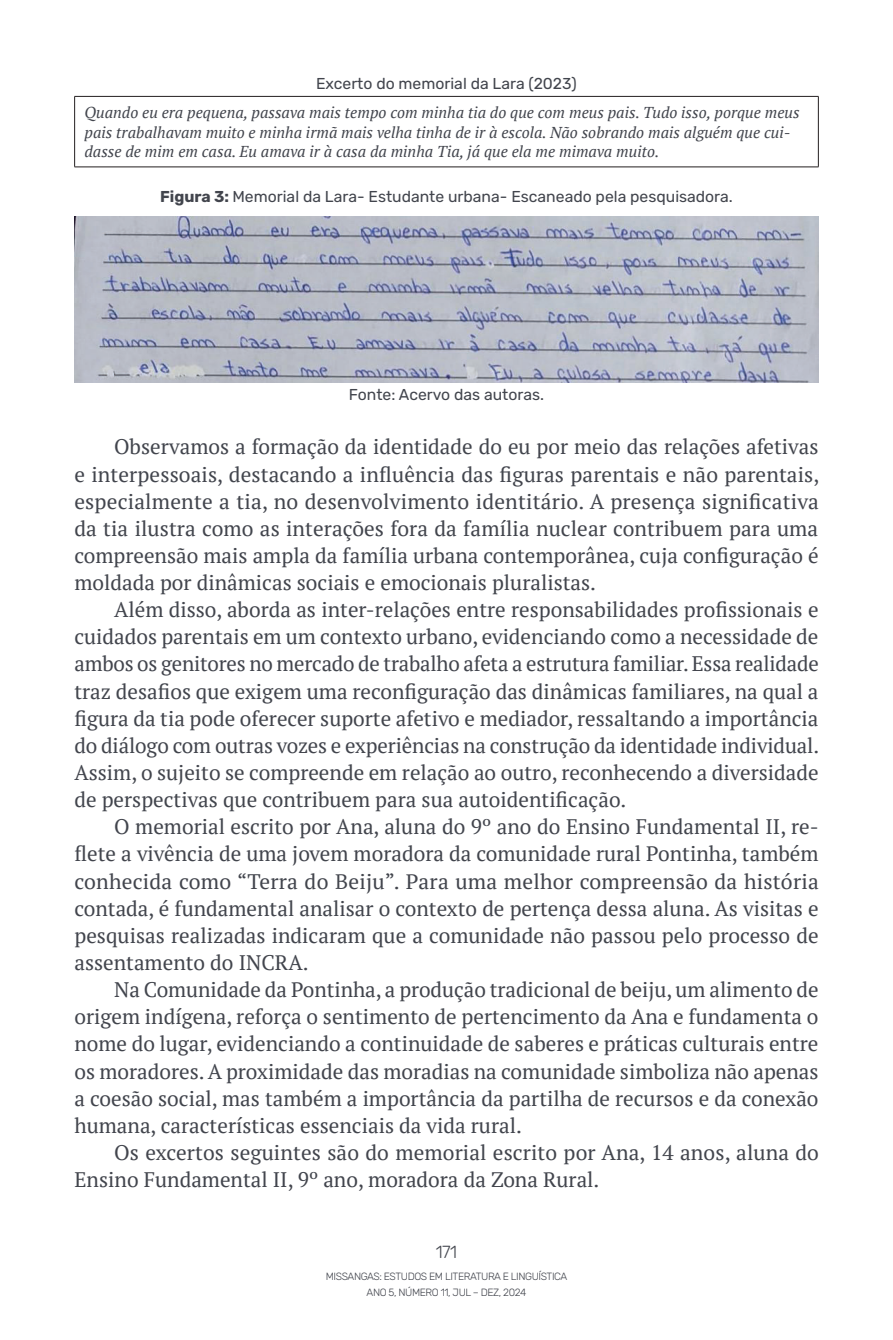
<style>
.page{position:relative;width:893px;height:1340px;background:#fff}
.page>*{position:absolute;margin:0;border:0;box-sizing:border-box;transform-origin:0 0}
.t1{font:21px/27.1px "PT Serif";color:#42454d;text-align:justify}
.t2{font:300 17.5px "Rubik";color:#42454d}
.t3{font:italic 15.75px/19.2px "PT Serif";color:#42454d}
.t4{font:15.75px "Rubik";color:#42454d}
.t5{font:300 10.5px/15.8px "Rubik";letter-spacing:-.04em;color:#42454d;text-align:center}
.s1{font-weight:700}
</style>
<div class="page">
<hr style="left:74px;top:96px;width:745px;height:1px;background:#231f20">
<hr style="left:74px;top:97px;width:1px;height:70px;background:#231f20">
<hr style="left:818px;top:97px;width:1px;height:70px;background:#231f20">
<hr style="left:74px;top:167px;width:745px;height:1px;background:#231f20">
<img style="left:74px;top:217px;width:745px;height:165px">
<p class="t4" style="left:316px;top:75px;width:262px">Excerto do memorial da Lara (2023)</p>
<p class="t3" style="left:85px;top:103px;width:716px">Quando eu era pequena, passava mais tempo com minha tia do que com meus pais. Tudo isso, porque meus pais trabalhavam muito e minha irmã mais velha tinha de ir à escola. Não sobrando mais alguém que cui&shy;dasse de mim em casa. Eu amava ir à casa da minha Tia, já que ela me mimava muito.</p>
<p class="t4" style="left:160px;top:188px;width:574px"><span class="s1">Figura 3:</span> Memorial da Lara- Estudante urbana- Escaneado pela pesquisadora.</p>
<p class="t4" style="left:349px;top:385px;width:197px">Fonte: Acervo das autoras.</p>
<p class="t1" style="left:74px;top:433px;width:747px;text-indent:40px">Observamos a formação da identidade do eu por meio das relações afetivas e interpessoais, destacando a influência das figuras parentais e não parentais, especialmente a tia, no desenvolvimento identitário. A presença significativa da tia ilustra como as interações fora da família nuclear contribuem para uma compreensão mais ampla da família urbana contemporânea, cuja configuração é moldada por dinâmicas sociais e emocionais pluralistas.</p>
<p class="t1" style="left:74px;top:596px;width:746px;text-indent:40px">Além disso, aborda as inter-relações entre responsabilidades profissionais e cuidados parentais em um contexto urbano, evidenciando como a necessidade de ambos os genitores no mercado de trabalho afeta a estrutura familiar. Essa realidade traz desafios que exigem uma reconfiguração das dinâmicas familiares, na qual a figura da tia pode oferecer suporte afetivo e mediador, ressaltando a importância do diálogo com outras vozes e experiências na construção da identidade individual.<br>Assim, o sujeito se compreende em relação ao outro, reconhecendo a diversidade de perspectivas que contribuem para sua autoidentificação.</p>
<p class="t1" style="left:74px;top:813px;width:746px;text-indent:40px">O memorial escrito por Ana, aluna do 9º ano do Ensino Fundamental II, re&shy;flete a vivência de uma jovem moradora da comunidade rural Pontinha, também conhecida como “Terra do Beiju”. Para uma melhor compreensão da história contada, é fundamental analisar o contexto de pertença dessa aluna. As visitas e pesquisas realizadas indicaram que a comunidade não passou pelo processo de assentamento do INCRA.</p>
<p class="t1" style="left:74px;top:975px;width:746px;text-indent:40px">Na Comunidade da Pontinha, a produção tradicional de beiju, um alimento de origem indígena, reforça o sentimento de pertencimento da Ana e fundamenta o nome do lugar, evidenciando a continuidade de saberes e práticas culturais entre os moradores. A proximidade das moradias na comunidade simboliza não apenas a coesão social, mas também a importância da partilha de recursos e da conexão humana, características essenciais da vida rural.</p>
<p class="t1" style="left:74px;top:1138px;width:746px;text-indent:40px">Os excertos seguintes são do memorial escrito por Ana, 14 anos, aluna do<br>Ensino Fundamental II, 9º ano, moradora da Zona Rural.</p>
<p class="t2" style="left:436px;top:1242px;width:23px">171</p>
<p class="t5" style="left:326px;top:1269px;width:243px">MISSANGAS: ESTUDOS EM LITERATURA E LINGUÍSTICA<br>ANO 5, NÚMERO 11, JUL – DEZ, 2024</p>
</div>
